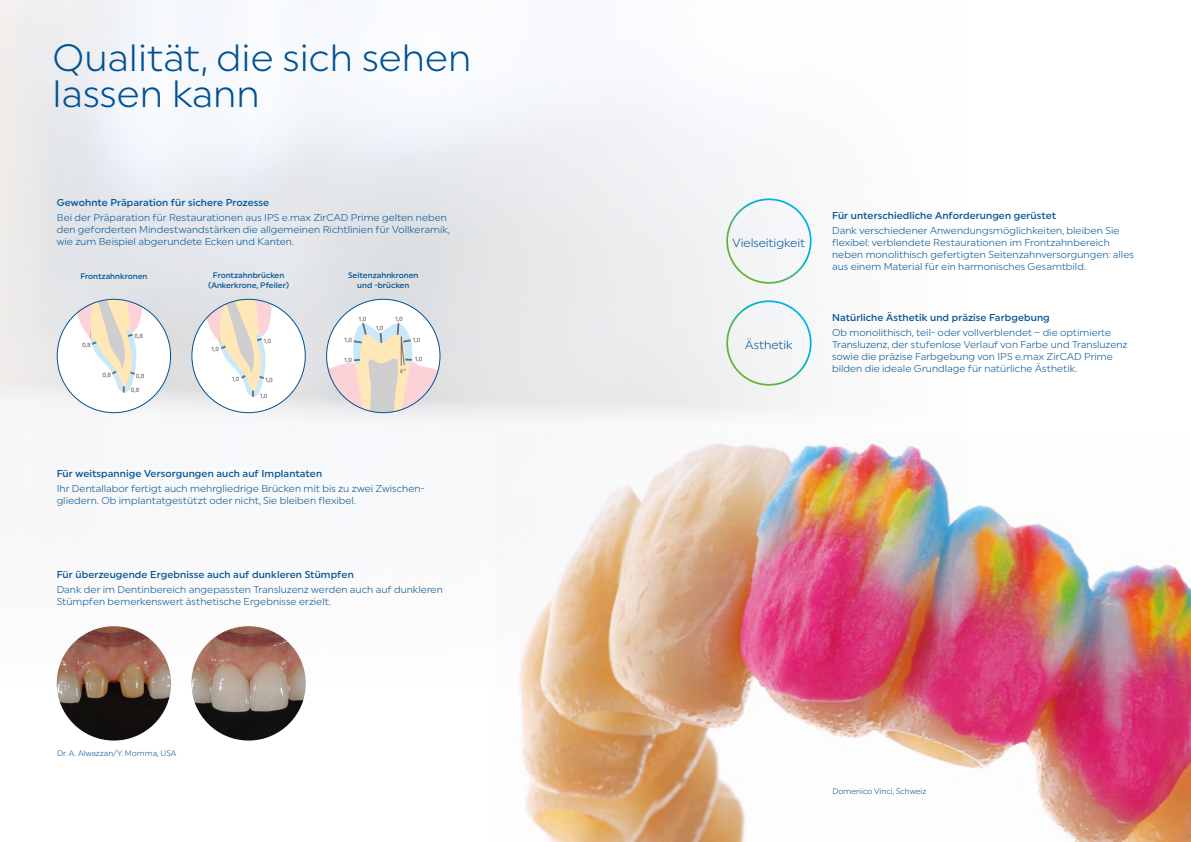
<style>
.page{position:relative;width:1191px;height:842px;background:#fff}
.page>*{position:absolute;margin:0;border:0;box-sizing:border-box;transform-origin:0 0}
.HL_1_24pt{font:38px/36.1px "Uniform Pro Ivoclar Lgt";color:#005293}
.t1{font:12px "Uniform Pro Ivoclar Lgt";letter-spacing:-.01em;color:#005293}
.t2{font:10px/12px "Uniform Pro Ivoclar Lgt";color:#005293}
.t3{font:500 10px "Uniform Pro Ivoclar";letter-spacing:.005em;color:#005293}
.IVO-Lead-12_14pt{font:500 8px/10px "Uniform Pro Ivoclar";color:#005293;text-align:center}
.t4{font:8px "Uniform Pro Ivoclar Lgt";color:#005293}
.t5{font:500 6px "Uniform Pro Ivoclar";color:#706f6f}
</style>
<div class="page">
<img style="left:0;top:0;width:812px;height:686px">
<img style="left:495px;top:434px;width:696px;height:408px">
<div style="left:726px;top:300px;width:85px;height:86px;border:2px solid #fff;border-radius:50%"></div>
<div style="left:726px;top:198px;width:85px;height:86px;border:2px solid #fff;border-radius:50%"></div>
<img style="left:57px;top:626px;width:114px;height:114px;border-radius:57px">
<img style="left:191px;top:626px;width:115px;height:114px;border-radius:57px">
<div style="left:326px;top:299px;width:114px;height:114px;background:#fff;border-radius:50%"></div>
<svg style="left:328px;top:319px;width:110px;height:94px"></svg>
<div style="left:192px;top:299px;width:113px;height:114px;background:#fff;border-radius:50%"></div>
<svg style="left:207px;top:299px;width:65px;height:100px"></svg>
<div style="left:57px;top:299px;width:114px;height:114px;background:#fff;border-radius:50%"></div>
<svg style="left:78px;top:299px;width:65px;height:94px"></svg>
<p class="HL_1_24pt" style="left:52px;top:39px;width:420px">Qualität, die sich sehen lassen kann</p>
<p class="t3" style="left:57px;top:197px;width:214px">Gewohnte Präparation für sichere Prozesse</p>
<p class="t2" style="left:57px;top:211px;width:395px">Bei der Präparation für Restaurationen aus IPS e.max ZirCAD Prime gelten neben den geforderten Mindestwandstärken die allgemeinen Richtlinien für Vollkeramik, wie zum Beispiel abgerundete Ecken und Kanten.</p>
<p class="IVO-Lead-12_14pt" style="left:80px;top:271px;width:68px">Frontzahnkronen</p>
<p class="IVO-Lead-12_14pt" style="left:348px;top:270px;width:72px">Seitenzahnkronen und -brücken</p>
<p class="IVO-Lead-12_14pt" style="left:208px;top:270px;width:83px">Frontzahnbrücken (Ankerkrone, Pfeiler)</p>
<p class="t5" style="left:82px;top:341px;width:10px">0,8</p>
<p class="t5" style="left:134px;top:333px;width:10px">0,8</p>
<p class="t5" style="left:102px;top:371px;width:10px">0,8</p>
<p class="t5" style="left:136px;top:372px;width:10px">0,8</p>
<p class="t5" style="left:131px;top:387px;width:10px">0,8</p>
<p class="t5" style="left:211px;top:346px;width:9px">1,0</p>
<p class="t5" style="left:264px;top:337px;width:9px">1,0</p>
<p class="t5" style="left:232px;top:375px;width:9px">1,0</p>
<p class="t5" style="left:265px;top:376px;width:9px">1,0</p>
<p class="t5" style="left:260px;top:392px;width:9px">1,0</p>
<p class="t5" style="left:358px;top:316px;width:9px">1,0</p>
<p class="t5" style="left:344px;top:336px;width:9px">1,0</p>
<p class="t5" style="left:376px;top:324px;width:9px">1,0</p>
<p class="t5" style="left:395px;top:316px;width:9px">1,0</p>
<p class="t5" style="left:413px;top:336px;width:9px">1,0</p>
<p class="t5" style="left:344px;top:356px;width:9px">1,0</p>
<p class="t5" style="left:415px;top:356px;width:9px">1,0</p>
<p class="t5" style="left:400px;top:367px;width:8px">6°</p>
<p class="t3" style="left:57px;top:467px;width:267px">Für weitspannige Versorgungen auch auf Implantaten</p>
<p class="t2" style="left:57px;top:482px;width:369px">Ihr Dentallabor fertigt auch mehrgliedrige Brücken mit bis zu zwei Zwischen&shy;gliedern. Ob implantatgestützt oder nicht, Sie bleiben flexibel.</p>
<p class="t3" style="left:57px;top:568px;width:299px">Für überzeugende Ergebnisse auch auf dunkleren Stümpfen</p>
<p class="t2" style="left:57px;top:583px;width:387px">Dank der im Dentinbereich angepassten Transluzenz werden auch auf dunkleren<br>Stümpfen bemerkenswert ästhetische Ergebnisse erzielt.</p>
<p class="t4" style="left:57px;top:748px;width:121px">Dr. A. Alwazzan/Y. Momma, USA</p>
<p class="t1" style="left:732px;top:235px;width:74px">Vielseitigkeit</p>
<p class="t1" style="left:745px;top:337px;width:49px">Ästhetik</p>
<p class="t3" style="left:832px;top:210px;width:226px">Für unterschiedliche Anforderungen gerüstet</p>
<p class="t2" style="left:832px;top:225px;width:303px">Dank verschiedener Anwendungsmöglichkeiten, bleiben Sie flexibel: verblendete Restaurationen im Frontzahnbereich neben monolithisch gefertigten Seitenzahnversorgungen: alles aus einem Material für ein harmonisches Gesamtbild.</p>
<p class="t3" style="left:832px;top:312px;width:219px">Natürliche Ästhetik und präzise Farbgebung</p>
<p class="t2" style="left:832px;top:327px;width:297px">Ob monolithisch, teil- oder vollverblendet – die optimierte Transluzenz, der stufenlose Verlauf von Farbe und Transluzenz sowie die präzise Farbgebung von IPS e.max ZirCAD Prime bilden die ideale Grundlage für natürliche Ästhetik.</p>
<p class="t4" style="left:832px;top:786px;width:95px">Domenico Vinci, Schweiz</p>
</div>
